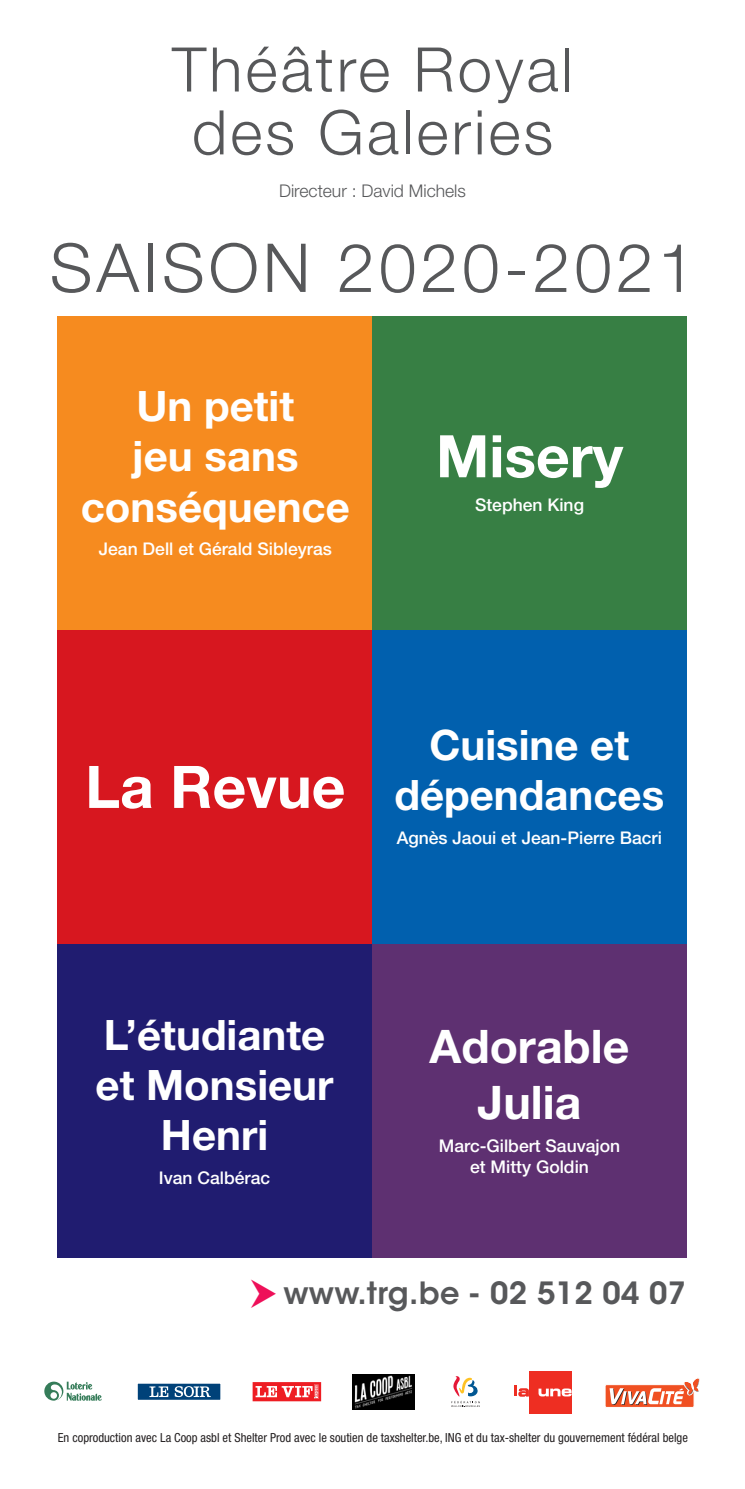
<style>
.page{position:relative;width:745px;height:1489px;background:#fff}
.page>*{position:absolute;margin:0;border:0;box-sizing:border-box;transform-origin:0 0}
.t1{font:300 67.5px "Helvetica Neue LT Std";letter-spacing:.06em;color:#57585a}
.t2{font:300 61.5px/62.8px "Helvetica Neue LT Std";letter-spacing:.05em;color:#57585a;text-align:center}
.t3{font:700 58.75px "Helvetica Neue LT Std";color:#fff}
.t4{font:700 46.25px/55.5px "Helvetica Neue LT Std";color:#fff;text-align:center}
.t5{font:700 42px/50.2px "Helvetica Neue LT Std";color:#fff;text-align:center}
.t6{font:600 30.5px "ITC Avant Garde Std";letter-spacing:.01em;color:#57585a}
.t7{font:500 17.5px/21px "Helvetica Neue LT Std";color:#fff;text-align:center}
.t8{font:300 17.5px "Helvetica Neue LT Std";color:#57585a}
.t9{font:condensed 12.5px "Helvetica Neue LT Std";color:#231f20}
</style>
<div class="page">
<div style="left:58px;top:316px;width:314px;height:314px;background:#f68b1f"></div>
<div style="left:372px;top:316px;width:313px;height:314px;background:#377f44"></div>
<div style="left:58px;top:630px;width:314px;height:313px;background:#d7171f"></div>
<div style="left:372px;top:630px;width:313px;height:313px;background:#0160ae"></div>
<div style="left:58px;top:943px;width:314px;height:314px;background:#201c70"></div>
<div style="left:372px;top:943px;width:313px;height:314px;background:#5e3071"></div>
<img style="left:352px;top:1374px;width:62px;height:35px">
<svg style="left:604px;top:1384px;width:89px;height:23px"></svg>
<div style="left:604px;top:1384px;width:90px;height:23px;border:1px solid #fff"></div>
<svg style="left:609px;top:1378px;width:90px;height:26px"></svg>
<svg style="left:137px;top:1383px;width:84px;height:17px"></svg>
<svg style="left:451px;top:1376px;width:28px;height:30px"></svg>
<svg style="left:252px;top:1382px;width:69px;height:19px"></svg>
<svg style="left:44px;top:1381px;width:57px;height:19px"></svg>
<div style="left:528px;top:1370px;width:43px;height:43px;background:#ee2e22"></div>
<svg style="left:514px;top:1385px;width:14px;height:11px"></svg>
<svg style="left:538px;top:1388px;width:33px;height:8px"></svg>
<p class="t2" style="left:172px;top:37px;width:402px">Théâtre Royal des Galeries</p>
<p class="t8" style="left:279px;top:180px;width:188px">Directeur : David Michels</p>
<p class="t1" style="left:50px;top:227px;width:646px">SAISON 2020-2021</p>
<p class="t5" style="left:81px;top:380px;width:270px">Un petit<br>jeu sans conséquence</p>
<p class="t7" style="left:99px;top:538px;width:234px">Jean Dell et Gérald Sibleyras</p>
<p class="t3" style="left:435px;top:420px;width:188px">Misery</p>
<p class="t7" style="left:474px;top:494px;width:110px">Stephen King</p>
<p class="t3" style="left:85px;top:750px;width:261px">La Revue</p>
<p class="t5" style="left:394px;top:719px;width:271px">Cuisine et dépendances</p>
<p class="t7" style="left:396px;top:826px;width:266px">Agnès Jaoui et Jean-Pierre Bacri</p>
<p class="t5" style="left:95px;top:1008px;width:239px">L’étudiante et Monsieur<br>Henri</p>
<p class="t7" style="left:159px;top:1166px;width:113px">Ivan Calbérac</p>
<p class="t4" style="left:429px;top:1017px;width:201px">Adorable<br>Julia</p>
<p class="t7" style="left:438px;top:1135px;width:183px">Marc-Gilbert Sauvajon et Mitty Goldin</p>
<h3 class="t6" style="left:283px;top:1273px;width:404px">www.trg.be - 02 512 04 07</h3>
<p class="t9" style="left:58px;top:1430px;width:631px">En coproduction avec La Coop asbl et Shelter Prod avec le soutien de taxshelter.be, ING et du tax-shelter du gouvernement fédéral belge</p>
</div>
